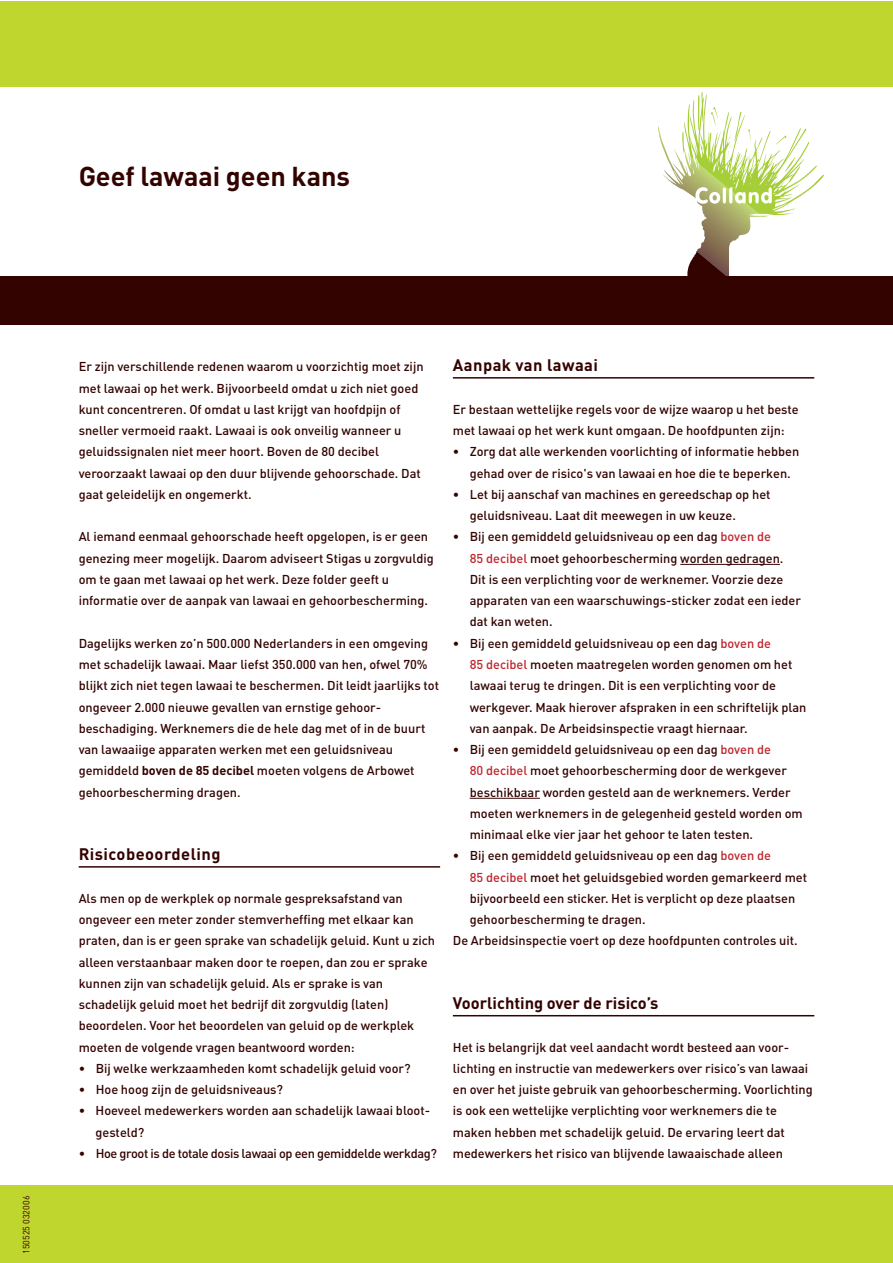
<style>
.page{position:relative;width:893px;height:1263px;background:#fff}
.page>*{position:absolute;margin:0;border:0;box-sizing:border-box;transform-origin:0 0}
.t1{font:700 27px "DIN";color:#330300}
.t2{font:700 16.5px "DIN";letter-spacing:.025em;color:#330300}
.t3{font:700 16.5px "DIN";color:#330300}
.t4{font:500 12.75px/21.3px "DIN";color:#330300}
.t5{font:500 12.75px "DIN";letter-spacing:-.025em;color:#330300}
.t6{font:9px "DIN";color:#330300}
.s1{font-weight:700}
.s2{color:#c0262d}
</style>
<div class="page">
<hr style="left:79px;top:866px;width:361px;height:2px;background:#330300">
<hr style="left:453px;top:377px;width:361px;height:2px;background:#330300">
<svg style="left:680px;top:564px;width:22px;height:1px"></svg>
<hr style="left:702px;top:564px;width:50px;height:1px;background:#330300">
<svg style="left:752px;top:564px;width:28px;height:1px"></svg>
<hr style="left:470px;top:798px;width:70px;height:1px;background:#330300">
<hr style="left:453px;top:1015px;width:361px;height:1px;background:#330300">
<svg style="left:663px;top:167px;width:109px;height:94px"></svg>
<div style="left:0;top:1px;width:893px;height:85px;background:#bfd62f"></div>
<div style="left:0;top:1186px;width:893px;height:77px;background:#bfd62f"></div>
<div style="left:0;top:276px;width:893px;height:48px;background:#330300"></div>
<h1 class="t1" style="left:79px;top:167px;width:273px">Geef lawaai geen kans</h1>
<p class="t6" style="left:23px;top:1254px;width:60px;rotate:-90deg">150525 032006</p>
<p class="t4" style="left:79px;top:358px;width:346px">Er zijn verschillende redenen waarom u voorzichtig moet zijn met lawaai op het werk. Bijvoorbeeld omdat u zich niet goed kunt concentreren. Of omdat u last krijgt van hoofdpijn of sneller vermoeid raakt. Lawaai is ook onveilig wanneer u geluidssignalen niet meer hoort. Boven de 80 decibel veroorzaakt lawaai op den duur blijvende gehoorschade. Dat gaat geleidelijk en ongemerkt.</p>
<p class="t4" style="left:79px;top:528px;width:357px">Al iemand eenmaal gehoorschade heeft opgelopen, is er geen genezing meer mogelijk. Daarom adviseert Stigas u zorgvuldig om te gaan met lawaai op het werk. Deze folder geeft u informatie over de aanpak van lawaai en gehoorbescherming.</p>
<p class="t4" style="left:79px;top:634px;width:362px">Dagelijks werken zo’n 500.000 Nederlanders in een omgeving met schadelijk lawaai. Maar liefst 350.000 van hen, ofwel 70% blijkt zich niet tegen lawaai te beschermen. Dit leidt jaarlijks tot ongeveer 2.000 nieuwe gevallen van ernstige gehoor&shy;beschadiging. Werknemers die de hele dag met of in de buurt van lawaaiige apparaten werken met een geluidsniveau gemiddeld <span class="s1">boven de 85 decibel</span> moeten volgens de Arbowet gehoorbescherming dragen.</p>
<p class="t2" style="left:79px;top:848px;width:143px">Risicobeoordeling</p>
<p class="t4" style="left:79px;top:889px;width:358px">Als men op de werkplek op normale gespreksafstand van ongeveer een meter zonder stemverheffing met elkaar kan praten, dan is er geen sprake van schadelijk geluid. Kunt u zich alleen verstaanbaar maken door te roepen, dan zou er sprake kunnen zijn van schadelijk geluid. Als er sprake is van schadelijk geluid moet het bedrijf dit zorgvuldig (laten) beoordelen. Voor het beoordelen van geluid op de werkplek moeten de volgende vragen beantwoord worden:</p>
<p class="t4" style="left:79px;top:1059px;width:334px">• Bij welke werkzaamheden komt schadelijk geluid voor?</p>
<p class="t4" style="left:79px;top:1080px;width:206px">• Hoe hoog zijn de geluidsniveaus?</p>
<p class="t4" style="left:96px;top:1102px;width:336px;text-indent:-17px">• Hoeveel medewerkers worden aan schadelijk lawaai bloot&shy;gesteld?</p>
<p class="t5" style="left:79px;top:1149px;width:360px">• Hoe groot is de totale dosis lawaai op een gemiddelde werkdag?</p>
<p class="t2" style="left:453px;top:359px;width:147px">Aanpak van lawaai</p>
<p class="t4" style="left:453px;top:400px;width:347px">Er bestaan wettelijke regels voor de wijze waarop u het beste met lawaai op het werk kunt omgaan. De hoofdpunten zijn:</p>
<p class="t4" style="left:470px;top:443px;width:331px;text-indent:-17px">• Zorg dat alle werkenden voorlichting of informatie hebben gehad over de risico's van lawaai en hoe die te beperken.</p>
<p class="t4" style="left:470px;top:485px;width:302px;text-indent:-17px">• Let bij aanschaf van machines en gereedschap op het geluidsniveau. Laat dit meewegen in uw keuze.</p>
<p class="t4" style="left:470px;top:528px;width:333px;text-indent:-17px">• Bij een gemiddeld geluidsniveau op een dag <span class="s2">boven de<br>85 decibel</span> moet gehoorbescherming worden gedragen.<br>Dit is een verplichting voor de werknemer. Voorzie deze apparaten van een waarschuwings-sticker zodat een ieder dat kan weten.</p>
<p class="t4" style="left:470px;top:634px;width:338px;text-indent:-17px">• Bij een gemiddeld geluidsniveau op een dag <span class="s2">boven de<br>85 decibel</span> moeten maatregelen worden genomen om het lawaai terug te dringen. Dit is een verplichting voor de werkgever. Maak hierover afspraken in een schriftelijk plan van aanpak. De Arbeidsinspectie vraagt hiernaar.</p>
<p class="t4" style="left:470px;top:740px;width:334px;text-indent:-17px">• Bij een gemiddeld geluidsniveau op een dag <span class="s2">boven de<br>80 decibel</span> moet gehoorbescherming door de werkgever beschikbaar worden gesteld aan de werknemers. Verder moeten werknemers in de gelegenheid gesteld worden om minimaal elke vier jaar het gehoor te laten testen.</p>
<p class="t4" style="left:453px;top:846px;width:320px">• Bij een gemiddeld geluidsniveau op een dag <span class="s2">boven de</span></p>
<p class="t4" style="left:470px;top:868px;width:339px"><span class="s2">85 decibel</span> moet het geluidsgebied worden gemarkeerd met</p>
<p class="t4" style="left:470px;top:889px;width:327px">bijvoorbeeld een sticker. Het is verplicht op deze plaatsen</p>
<p class="t4" style="left:470px;top:910px;width:177px">gehoorbescherming te dragen.</p>
<p class="t4" style="left:453px;top:932px;width:346px">De Arbeidsinspectie voert op deze hoofdpunten controles uit.</p>
<p class="t3" style="left:453px;top:997px;width:207px">Voorlichting over de risico’s</p>
<p class="t4" style="left:453px;top:1038px;width:361px">Het is belangrijk dat veel aandacht wordt besteed aan voor&shy;lichting en instructie van medewerkers over risico’s van lawaai en over het juiste gebruik van gehoorbescherming. Voorlichting is ook een wettelijke verplichting voor werknemers die te maken hebben met schadelijk geluid. De ervaring leert dat medewerkers het risico van blijvende lawaaischade alleen</p>
</div>
